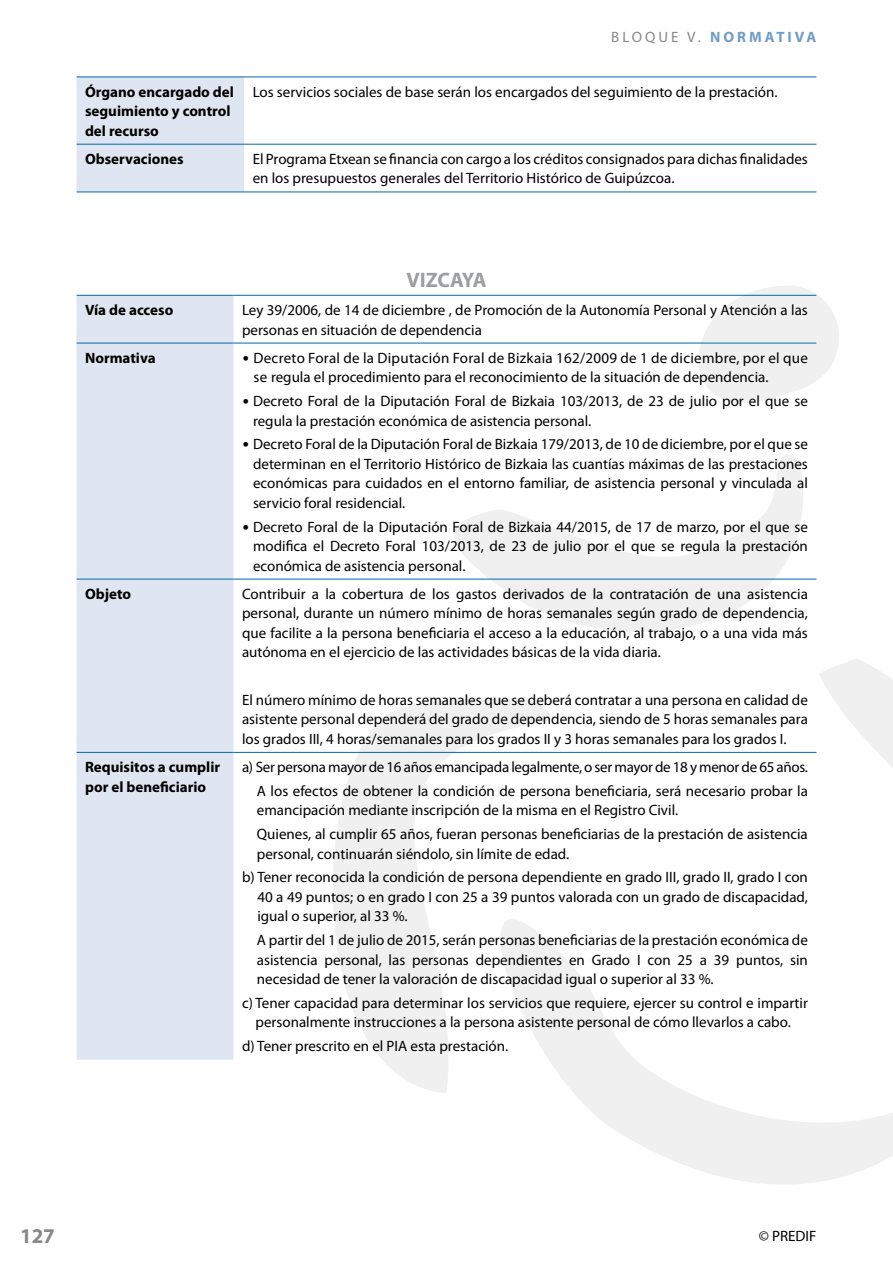
<style>
.page{position:relative;width:893px;height:1263px;background:#fff}
.page>*{position:absolute;margin:0;border:0;box-sizing:border-box;transform-origin:0 0}
.t1{font:700 21px "Myriad Pro";letter-spacing:-.01em;color:#9c9e9f}
.t2{font:700 21px "Myriad Pro";color:#87888a}
.t3{font:15px/19.5px "Myriad Pro";color:#000}
.t4{font:700 15px/19.5px "Myriad Pro";color:#000}
.t5{font:700 15px "Myriad Pro";letter-spacing:.2em;color:#709dc7}
.s1{font-weight:400;color:#87888a}
.s2{font-family:"Calibri"}
</style>
<div class="page">
<svg style="left:304px;top:701px;width:133px;height:391px;fill:#f0f0f1"></svg>
<svg style="left:437px;top:658px;width:456px;height:526px"></svg>
<svg style="left:427px;top:455px;width:407px;height:212px"></svg>
<svg style="left:665px;top:286px;width:174px;height:117px"></svg>
<div style="left:77px;top:78px;width:167px;height:114px;background:#dfe6f1"></div>
<hr style="left:77px;top:77px;width:167px;height:1px;background:#0069a6">
<hr style="left:244px;top:77px;width:572px;height:1px;background:#0069a6">
<hr style="left:77px;top:144px;width:167px;height:1px;background:#0069a6">
<hr style="left:244px;top:144px;width:572px;height:1px;background:#0069a6">
<hr style="left:77px;top:192px;width:167px;height:1px;background:#0069a6">
<hr style="left:244px;top:192px;width:572px;height:1px;background:#0069a6">
<div style="left:77px;top:296px;width:157px;height:764px;background:#dfe6f1"></div>
<hr style="left:77px;top:295px;width:157px;height:1px;background:#0069a6">
<hr style="left:234px;top:295px;width:582px;height:1px;background:#0069a6">
<hr style="left:77px;top:343px;width:157px;height:1px;background:#0069a6">
<hr style="left:234px;top:343px;width:582px;height:1px;background:#0069a6">
<hr style="left:77px;top:579px;width:157px;height:1px;background:#0069a6">
<hr style="left:234px;top:579px;width:582px;height:1px;background:#0069a6">
<hr style="left:77px;top:752px;width:157px;height:1px;background:#0069a6">
<hr style="left:234px;top:752px;width:582px;height:1px;background:#0069a6">
<p class="t5" style="left:611px;top:27px;width:207px"><span class="s1">BLOQUE V.</span> NORMATIVA</p>
<p class="t4" style="left:85px;top:81px;width:150px">Órgano encargado del seguimiento y control del recurso</p>
<p class="t3" style="left:253px;top:82px;width:526px">Los servicios sociales de base serán los encargados del seguimiento de la prestación.</p>
<p class="t4" style="left:85px;top:149px;width:100px">Observaciones</p>
<p class="t3" style="left:253px;top:149px;width:557px">El Programa Etxean se financia con cargo a los créditos consignados para dichas finalidades en los presupuestos generales del Territorio Histórico de Guipúzcoa.</p>
<h1 class="t1" style="left:406px;top:266px;width:81px">VIZCAYA</h1>
<p class="t4" style="left:85px;top:300px;width:90px">Vía de acceso</p>
<p class="t3" style="left:242px;top:300px;width:567px">Ley 39/2006, de 14 de diciembre , de Promoción de la Autonomía Personal y Atención a las personas en situación de dependencia</p>
<p class="t4" style="left:85px;top:347px;width:72px">Normativa</p>
<p class="t3" style="left:253px;top:348px;width:556px;text-indent:-11px"><span class="s2">•</span> Decreto Foral de la Diputación Foral de Bizkaia 162/2009 de 1 de diciembre, por el que se regula el procedimiento para el reconocimiento de la situación de dependencia.</p>
<p class="t3" style="left:253px;top:391px;width:556px;text-indent:-11px"><span class="s2">•</span> Decreto Foral de la Diputación Foral de Bizkaia 103/2013, de 23 de julio por el que se regula la prestación económica de asistencia personal.</p>
<p class="t3" style="left:253px;top:434px;width:556px;text-align:justify;text-indent:-11px"><span class="s2">•</span> Decreto Foral de la Diputación Foral de Bizkaia 179/2013, de 10 de diciembre, por el que se determinan en el Territorio Histórico de Bizkaia las cuantías máximas de las prestaciones económicas para cuidados en el entorno familiar, de asistencia personal y vinculada al servicio foral residencial.</p>
<p class="t3" style="left:253px;top:516px;width:556px;text-align:justify;text-indent:-11px"><span class="s2">•</span> Decreto Foral de la Diputación Foral de Bizkaia 44/2015, de 17 de marzo, por el que se modifica el Decreto Foral 103/2013, de 23 de julio por el que se regula la prestación económica de asistencia personal.</p>
<p class="t4" style="left:85px;top:583px;width:48px">Objeto</p>
<p class="t3" style="left:242px;top:584px;width:567px;text-align:justify">Contribuir a la cobertura de los gastos derivados de la contratación de una asistencia personal, durante un número mínimo de horas semanales según grado de dependencia, que facilite a la persona beneficiaria el acceso a la educación, al trabajo, o a una vida más autónoma en el ejercicio de las actividades básicas de la vida diaria.</p>
<p class="t3" style="left:242px;top:690px;width:567px;text-align:justify">El número mínimo de horas semanales que se deberá contratar a una persona en calidad de asistente personal dependerá del grado de dependencia, siendo de 5 horas semanales para los grados III, 4 horas/semanales para los grados II y 3 horas semanales para los grados I.</p>
<p class="t4" style="left:85px;top:757px;width:137px">Requisitos a cumplir por el beneficiario</p>
<p class="t3" style="left:242px;top:755px;width:567px;line-height:23.7px;text-align:right">a) Ser persona mayor de 16 años emancipada legalmente, o ser mayor de 18 y menor de 65 años.<br>A los efectos de obtener la condición de persona beneficiaria, será necesario probar la</p>
<p class="t3" style="left:257px;top:798px;width:552px;line-height:23.7px">emancipación mediante inscripción de la misma en el Registro Civil.<br>Quienes, al cumplir 65 años, fueran personas beneficiarias de la prestación de asistencia</p>
<p class="t3" style="left:242px;top:841px;width:567px;line-height:23.7px;text-indent:15px">personal, continuarán siéndolo, sin límite de edad.<br>b) Tener reconocida la condición de persona dependiente en grado III, grado II, grado I con</p>
<p class="t3" style="left:257px;top:887px;width:552px">40 a 49 puntos; o en grado I con 25 a 39 puntos valorada con un grado de discapacidad, igual o superior, al 33 %.</p>
<p class="t3" style="left:257px;top:930px;width:552px;text-align:justify">A partir del 1 de julio de 2015, serán personas beneficiarias de la prestación económica de asistencia personal, las personas dependientes en Grado I con 25 a 39 puntos, sin necesidad de tener la valoración de discapacidad igual o superior al 33 %.</p>
<p class="t3" style="left:242px;top:993px;width:567px;text-align:center">c) Tener capacidad para determinar los servicios que requiere, ejercer su control e impartir personalmente instrucciones a la persona asistente personal de cómo llevarlos a cabo.</p>
<p class="t3" style="left:242px;top:1036px;width:268px">d) Tener prescrito en el PIA esta prestación.</p>
<h1 class="t2" style="left:20px;top:1222px;width:36px">127</h1>
<p class="t3" style="left:759px;top:1226px;width:59px">© PREDIF</p>
</div>
